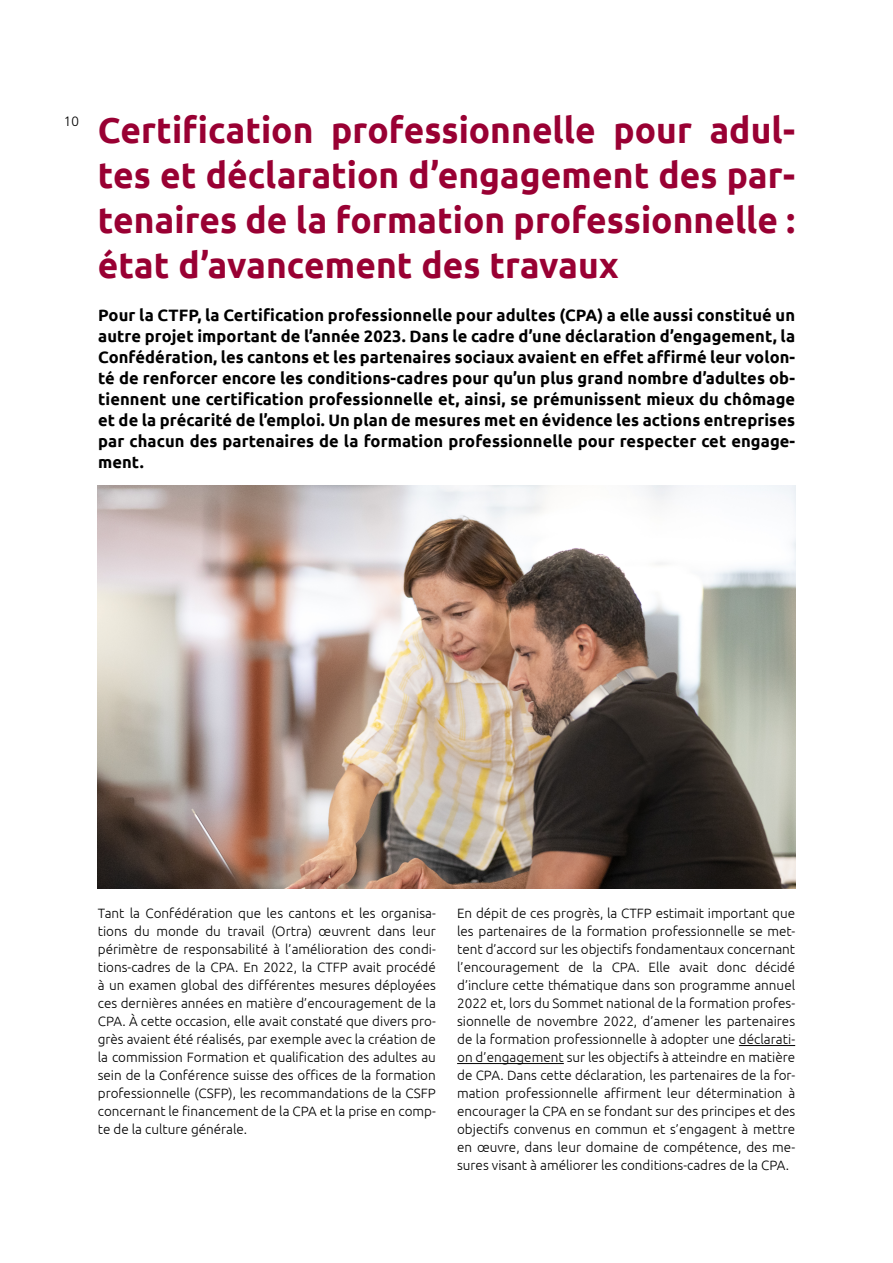
<style>
.page{position:relative;width:893px;height:1263px;background:#fff}
.page>*{position:absolute;margin:0;border:0;box-sizing:border-box;transform-origin:0 0}
.t1{font:700 36px/45px "Ubuntu";color:#903;text-align:justify}
.t2{font:700 16.5px/21px "Ubuntu";letter-spacing:.005em;color:#000;text-align:justify}
.t3{font:300 13.5px/18px "Ubuntu";color:#000;text-align:justify}
.t4{font:300 13.5px "Frutiger LT Std";color:#000}
</style>
<div class="page">
<img style="left:98px;top:486px;width:697px;height:403px">
<hr style="left:739px;top:1045px;width:56px;height:1px;background:#000">
<hr style="left:457px;top:1063px;width:107px;height:1px;background:#000">
<p class="t4" style="left:64px;top:114px;width:17px">10</p>
<h1 class="t1" style="left:98px;top:107px;width:699px">Certification professionnelle pour adul&shy;tes et déclaration d’engagement des par&shy;tenaires de la formation professionnelle : état d’avancement des travaux</h1>
<p class="t2" style="left:98px;top:304px;width:699px">Pour la CTFP, la Certification professionnelle pour adultes (CPA) a elle aussi constitué un autre projet important de l’année 2023. Dans le cadre d’une déclaration d’engagement, la Confédération, les cantons et les partenaires sociaux avaient en effet affirmé leur volon&shy;té de renforcer encore les conditions-cadres pour qu’un plus grand nombre d’adultes ob&shy;tiennent une certification professionnelle et, ainsi, se prémunissent mieux du chômage et de la précarité de l’emploi. Un plan de mesures met en évidence les actions entreprises par chacun des partenaires de la formation professionnelle pour respecter cet engage&shy;ment.</p>
<p class="t3" style="left:98px;top:904px;width:340px">Tant la Confédération que les cantons et les organisa&shy;tions du monde du travail (Ortra) œuvrent dans leur périmètre de responsabilité à l’amélioration des condi&shy;tions-cadres de la CPA. En 2022, la CTFP avait procédé à un examen global des différentes mesures déployées ces dernières années en matière d’encouragement de la CPA. À cette occasion, elle avait constaté que divers pro&shy;grès avaient été réalisés, par exemple avec la création de la commission Formation et qualification des adultes au sein de la Conférence suisse des offices de la formation professionnelle (CSFP), les recommandations de la CSFP concernant le financement de la CPA et la prise en comp&shy;te de la culture générale.</p>
<p class="t3" style="left:457px;top:904px;width:340px">En dépit de ces progrès, la CTFP estimait important que les partenaires de la formation professionnelle se met&shy;tent d’accord sur les objectifs fondamentaux concernant l’encouragement de la CPA. Elle avait donc décidé d’inclure cette thématique dans son programme annuel 2022 et, lors du Sommet national de la formation profes&shy;sionnelle de novembre 2022, d’amener les partenaires de la formation professionnelle à adopter une déclarati&shy;on d’engagement sur les objectifs à atteindre en matière de CPA. Dans cette déclaration, les partenaires de la for&shy;mation professionnelle affirment leur détermination à encourager la CPA en se fondant sur des principes et des objectifs convenus en commun et s’engagent à mettre en œuvre, dans leur domaine de compétence, des me&shy;sures visant à améliorer les conditions-cadres de la CPA.</p>
</div>
